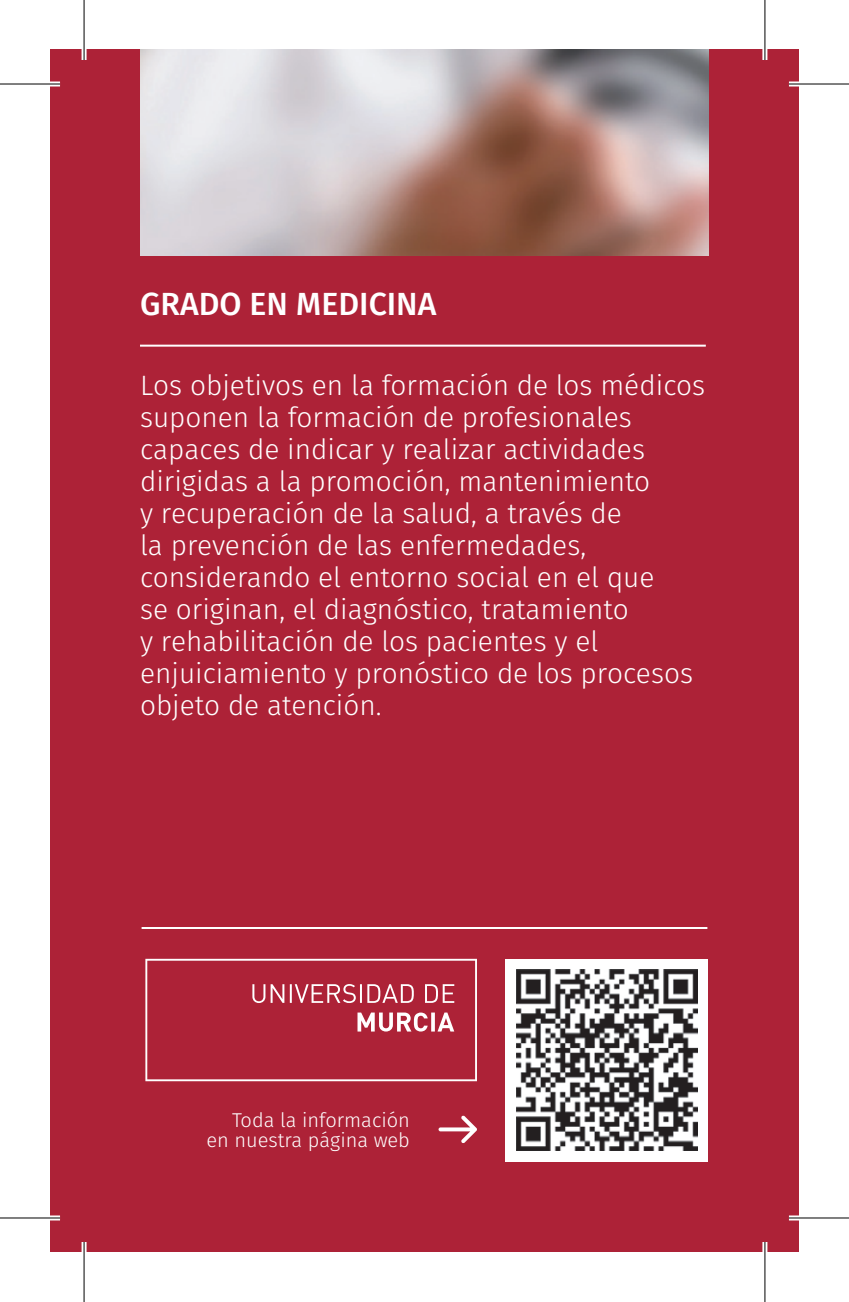
<style>
.page{position:relative;width:849px;height:1302px;background:#fff}
.page>*{position:absolute;margin:0;border:0;box-sizing:border-box;transform-origin:0 0}
.t1{font:500 32px "Fira Sans";color:#fff}
.t2{font:300 28px/32px "Fira Sans";color:#fff}
.t3{font:300 20px/20px "Fira Sans";color:#fff;text-align:right}
</style>
<div class="page">
<div style="left:50px;top:50px;width:748px;height:1202px;background:#ad2237"></div>
<hr style="left:140px;top:345px;width:565px;height:2px;background:#fff">
<img style="left:140px;top:50px;width:568px;height:205px">
<svg style="left:145px;top:959px;width:332px;height:122px"></svg>
<svg style="left:438px;top:1115px;width:39px;height:28px"></svg>
<hr style="left:141px;top:927px;width:566px;height:2px;background:#fff">
<div style="left:505px;top:959px;width:203px;height:202px;background:#fff"></div>
<img style="left:516px;top:969px;width:181px;height:182px">
<div style="left:0;top:82px;width:60px;height:5px;background:#fff"></div>
<div style="left:788px;top:82px;width:60px;height:5px;background:#fff"></div>
<div style="left:0;top:1215px;width:60px;height:5px;background:#fff"></div>
<div style="left:788px;top:1215px;width:60px;height:5px;background:#fff"></div>
<hr style="left:82px;top:0;width:4px;height:60px;background:#fff">
<hr style="left:82px;top:1242px;width:4px;height:60px;background:#fff">
<svg style="left:762px;top:0;width:5px;height:60px"></svg>
<svg style="left:762px;top:1242px;width:5px;height:60px"></svg>
<hr style="left:0;top:83px;width:60px;height:2px;background:#000">
<hr style="left:788px;top:83px;width:60px;height:2px;background:#000">
<hr style="left:0;top:1217px;width:60px;height:2px;background:#000">
<hr style="left:788px;top:1217px;width:60px;height:2px;background:#000">
<hr style="left:83px;top:0;width:2px;height:60px;background:#000">
<hr style="left:83px;top:1242px;width:2px;height:60px;background:#000">
<hr style="left:764px;top:0;width:1px;height:60px;background:#000">
<hr style="left:764px;top:1242px;width:1px;height:60px;background:#000">
<p class="t1" style="left:140px;top:281px;width:298px">GRADO EN MEDICINA</p>
<p class="t2" style="left:140px;top:371px;width:566px">Los objetivos en la formación de los médicos suponen la formación de profesionales capaces de indicar y realizar actividades dirigidas a la promoción, mantenimiento<br>y recuperación de la salud, a través de<br>la prevención de las enfermedades, considerando el entorno social en el que<br>se originan, el diagnóstico, tratamiento<br>y rehabilitación de los pacientes y el enjuiciamiento y pronóstico de los procesos objeto de atención.</p>
<p class="t3" style="left:206px;top:1112px;width:205px">Toda la información en nuestra página web</p>
</div>
